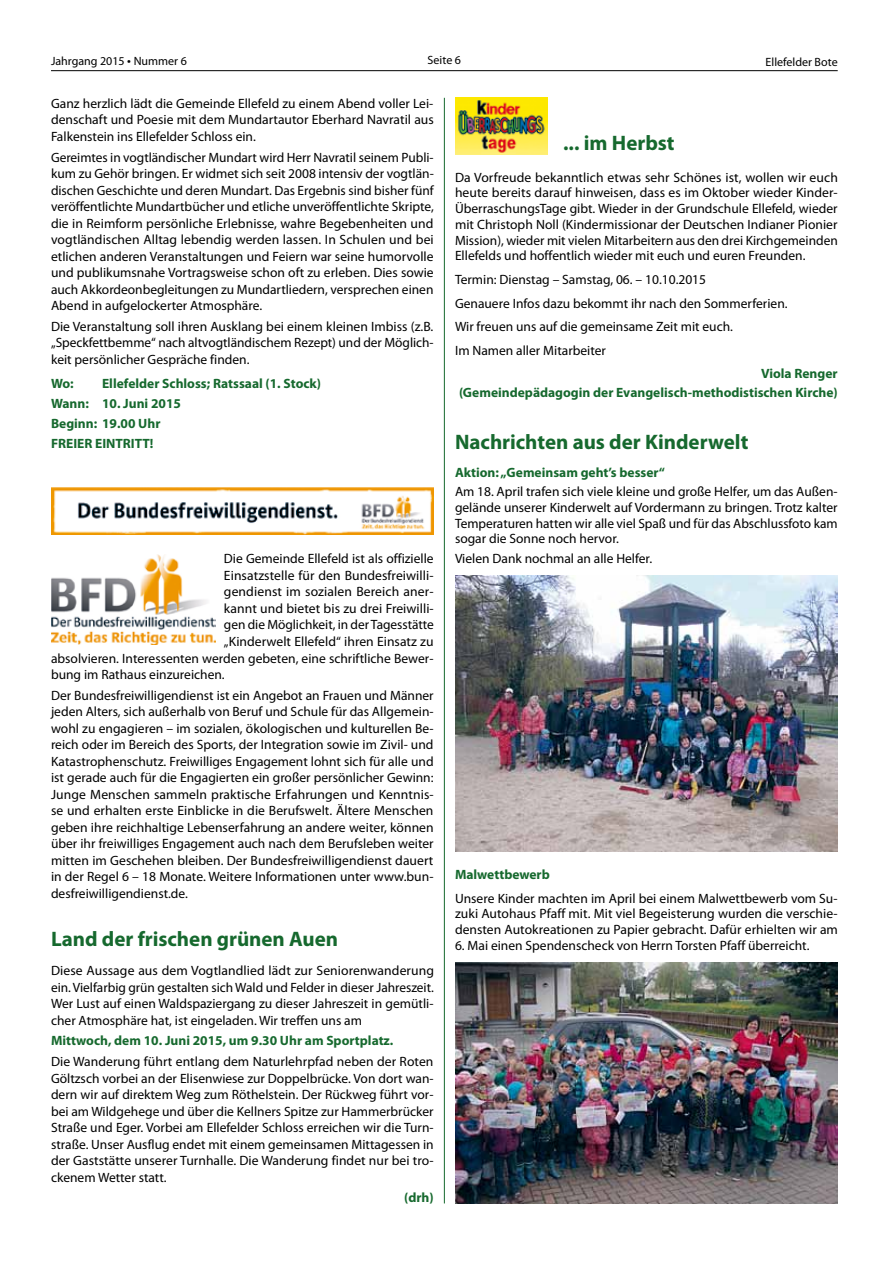
<style>
.page{position:relative;width:893px;height:1263px;background:#fff}
.page>*{position:absolute;margin:0;border:0;box-sizing:border-box;transform-origin:0 0}
.t1{font:700 21px "Myriad Pro";color:#16692e}
.t2{font:13.5px/16.5px "Myriad Pro";color:#000;text-align:justify}
.t3{font:700 13.5px/20px "Myriad Pro";color:#16692e}
.t4{font:12px "Myriad Pro";color:#000}
.s1{font-size:13.5px}
</style>
<div class="page">
<hr style="left:51px;top:70px;width:787px;height:1px;background:#000">
<hr style="left:444px;top:98px;width:1px;height:1105px;background:#16692e">
<img style="left:51px;top:487px;width:383px;height:47px">
<img style="left:51px;top:554px;width:164px;height:91px">
<img style="left:455px;top:98px;width:93px;height:56px">
<img style="left:455px;top:575px;width:383px;height:276px">
<img style="left:455px;top:962px;width:383px;height:241px">
<p class="t4" style="left:51px;top:55px;width:137px">Jahrgang 2015 <span class="s1">•</span> Nummer 6</p>
<p class="t4" style="left:428px;top:54px;width:35px">Seite 6</p>
<p class="t4" style="left:766px;top:56px;width:74px">Ellefelder Bote</p>
<p class="t2" style="left:51px;top:95px;width:384px">Ganz herzlich lädt die Gemeinde Ellefeld zu einem Abend voller Lei&shy;denschaft und Poesie mit dem Mundartautor Eberhard Navratil aus Falkenstein ins Ellefelder Schloss ein.</p>
<p class="t2" style="left:51px;top:149px;width:384px">Gereimtes in vogtländischer Mundart wird Herr Navratil seinem Publi&shy;kum zu Gehör bringen. Er widmet sich seit 2008 intensiv der vogtlän&shy;dischen Geschichte und deren Mundart. Das Ergebnis sind bisher fünf veröffentlichte Mundartbücher und etliche unveröffentlichte Skripte, die in Reimform persönliche Erlebnisse, wahre Begebenheiten und vogtländischen Alltag lebendig werden lassen. In Schulen und bei etlichen anderen Veranstaltungen und Feiern war seine humorvolle und publikumsnahe Vortragsweise schon oft zu erleben. Dies sowie auch Akkordeonbegleitungen zu Mundartliedern, versprechen einen Abend in aufgelockerter Atmosphäre.</p>
<p class="t2" style="left:51px;top:318px;width:384px">Die Veranstaltung soll ihren Ausklang bei einem kleinen Imbiss (z.B. „Speckfettbemme“ nach altvogtländischem Rezept) und der Möglich&shy;keit persönlicher Gespräche finden.</p>
<p class="t3" style="left:51px;top:374px;width:24px">Wo:</p>
<h1 class="t1" style="left:563px;top:131px;width:113px">... im Herbst</h1>
<p class="t2" style="left:455px;top:170px;width:384px;line-height:15.8px">Da Vorfreude bekanntlich etwas sehr Schönes ist, wollen wir euch heute bereits darauf hinweisen, dass es im Oktober wieder Kinder-ÜberraschungsTage gibt. Wieder in der Grundschule Ellefeld, wieder mit Christoph Noll (Kindermissionar der Deutschen Indianer Pionier Mission), wieder mit vielen Mitarbeitern aus den drei Kirchgemeinden Ellefelds und hoffentlich wieder mit euch und euren Freunden.</p>
<p class="t2" style="left:455px;top:268px;width:334px;line-height:23.5px;text-align:left">Termin: Dienstag – Samstag, 06. – 10.10.2015<br>Genauere Infos dazu bekommt ihr nach den Sommerferien.<br>Wir freuen uns auf die gemeinsame Zeit mit euch.<br>Im Namen aller Mitarbeiter</p>
<p class="t3" style="left:459px;top:364px;width:380px;line-height:19.4px;text-align:right">Viola Renger<br>(Gemeindepädagogin der Evangelisch-methodistischen Kirche)</p>
<h1 class="t1" style="left:455px;top:430px;width:295px">Nachrichten aus der Kinderwelt</h1>
<p class="t3" style="left:455px;top:462px;width:211px">Aktion: „Gemeinsam geht’s besser“</p>
<p class="t2" style="left:455px;top:484px;width:384px;line-height:15.8px">Am 18. April trafen sich viele kleine und große Helfer, um das Außen&shy;gelände unserer Kinderwelt auf Vordermann zu bringen. Trotz kalter Temperaturen hatten wir alle viel Spaß und für das Abschlussfoto kam sogar die Sonne noch hervor.</p>
<p class="t2" style="left:455px;top:550px;width:199px">Vielen Dank nochmal an alle Helfer.</p>
<p class="t3" style="left:51px;top:374px;width:272px;text-indent:51px">Ellefelder Schloss; Ratssaal (1. Stock)<br>Wann: 10. Juni 2015<br>Beginn: 19.00 Uhr<br>FREIER EINTRITT!</p>
<p class="t2" style="left:224px;top:551px;width:211px">Die Gemeinde Ellefeld ist als offizielle</p>
<p class="t2" style="left:224px;top:567px;width:211px">Einsatzstelle für den Bundesfreiwilli-</p>
<p class="t2" style="left:224px;top:584px;width:211px">gendienst im sozialen Bereich aner-</p>
<p class="t2" style="left:224px;top:600px;width:211px">kannt und bietet bis zu drei Freiwilli-</p>
<p class="t2" style="left:224px;top:617px;width:211px">gen die Möglichkeit, in der Tagesstätte</p>
<p class="t2" style="left:224px;top:633px;width:211px">„Kinderwelt Ellefeld“ ihren Einsatz zu</p>
<p class="t2" style="left:51px;top:650px;width:384px">absolvieren. Interessenten werden gebeten, eine schriftliche Bewer-</p>
<p class="t2" style="left:51px;top:666px;width:175px">bung im Rathaus einzureichen.</p>
<p class="t2" style="left:51px;top:687px;width:384px">Der Bundesfreiwilligendienst ist ein Angebot an Frauen und Männer jeden Alters, sich außerhalb von Beruf und Schule für das Allgemein&shy;wohl zu engagieren – im sozialen, ökologischen und kulturellen Be&shy;reich oder im Bereich des Sports, der Integration sowie im Zivil- und Katastrophenschutz. Freiwilliges Engagement lohnt sich für alle und ist gerade auch für die Engagierten ein großer persönlicher Gewinn:<br>Junge Menschen sammeln praktische Erfahrungen und Kenntnis&shy;se und erhalten erste Einblicke in die Berufswelt. Ältere Menschen geben ihre reichhaltige Lebenserfahrung an andere weiter, können über ihr freiwilliges Engagement auch nach dem Berufsleben weiter mitten im Geschehen bleiben. Der Bundesfreiwilligendienst dauert in der Regel 6 – 18 Monate. Weitere Informationen unter www.bun&shy;desfreiwilligendienst.de.</p>
<h1 class="t1" style="left:51px;top:927px;width:289px">Land der frischen grünen Auen</h1>
<p class="t2" style="left:51px;top:962px;width:384px">Diese Aussage aus dem Vogtlandlied lädt zur Seniorenwanderung ein. Vielfarbig grün gestalten sich Wald und Felder in dieser Jahreszeit.<br>Wer Lust auf einen Waldspaziergang zu dieser Jahreszeit in gemütli&shy;cher Atmosphäre hat, ist eingeladen. Wir treffen uns am</p>
<p class="t3" style="left:51px;top:1031px;width:344px">Mittwoch, dem 10. Juni 2015, um 9.30 Uhr am Sportplatz.</p>
<p class="t2" style="left:51px;top:1053px;width:384px">Die Wanderung führt entlang dem Naturlehrpfad neben der Roten Göltzsch vorbei an der Elisenwiese zur Doppelbrücke. Von dort wan&shy;dern wir auf direktem Weg zum Röthelstein. Der Rückweg führt vor&shy;bei am Wildgehege und über die Kellners Spitze zur Hammerbrücker Straße und Eger. Vorbei am Ellefelder Schloss erreichen wir die Turn&shy;straße. Unser Ausflug endet mit einem gemeinsamen Mittagessen in der Gaststätte unserer Turnhalle. Die Wanderung findet nur bei tro&shy;ckenem Wetter statt.</p>
<p class="t3" style="left:404px;top:1187px;width:31px">(drh)</p>
<p class="t3" style="left:455px;top:865px;width:96px">Malwettbewerb</p>
<p class="t2" style="left:455px;top:890px;width:384px;line-height:15.8px">Unsere Kinder machten im April bei einem Malwettbewerb vom Su&shy;zuki Autohaus Pfaff mit. Mit viel Begeisterung wurden die verschie&shy;densten Autokreationen zu Papier gebracht. Dafür erhielten wir am</p>
<p class="t2" style="left:455px;top:937px;width:356px">6. Mai einen Spendenscheck von Herrn Torsten Pfaff überreicht.</p>
</div>
